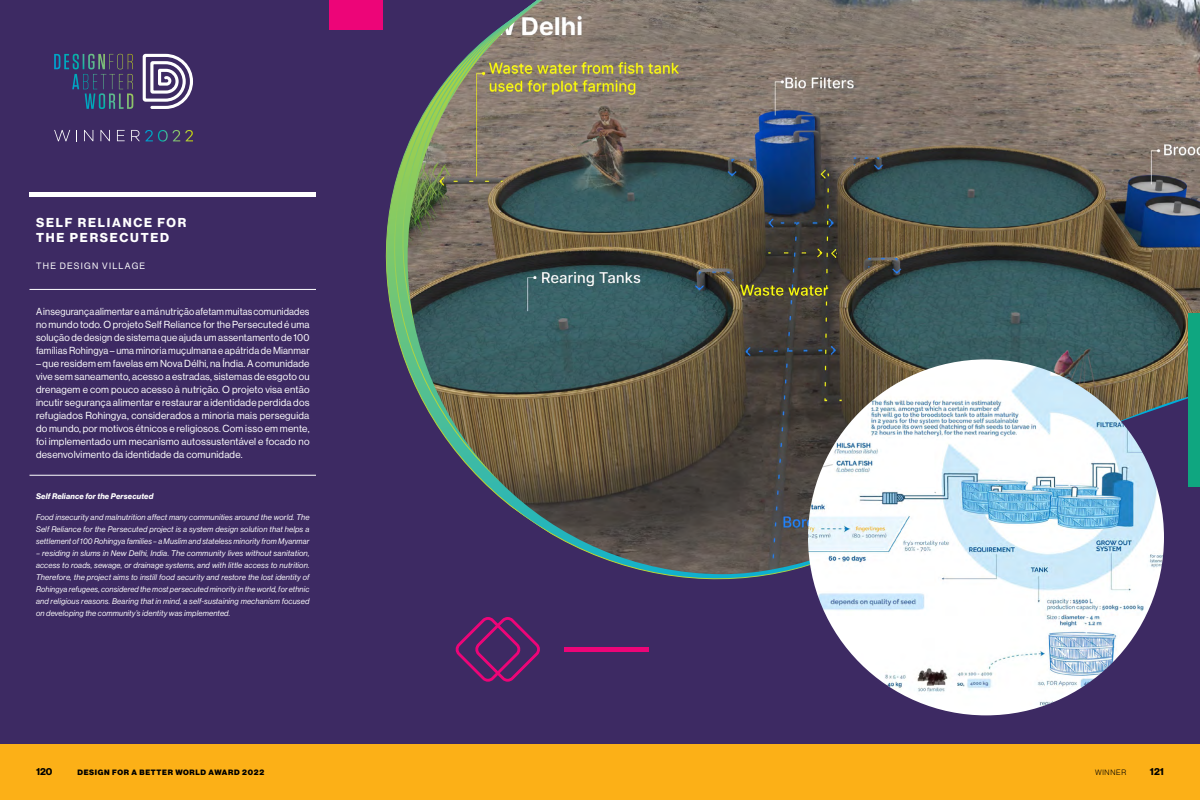
<style>
.page{position:relative;width:1200px;height:800px;background:#3d2a63}
.page>*{position:absolute;margin:0;border:0;box-sizing:border-box;transform-origin:0 0}
.t1{font:12.7px/15.2px "N Haas Grotesk DS Pro 75 Bd";letter-spacing:.14em;color:#fff}
.t2{font:10px/13px "N Haas Grotesk DS Pro 55 Rg";letter-spacing:.02em;color:#fff;text-align:justify}
.t3{font:10px/13px "N Haas Grotesk DS Pro 55 Rg";letter-spacing:.02em;color:#fff;text-align:justify;scale:.95 1}
.t4{font:10px "N Haas Grotesk DS Pro 75 Bd";color:#000}
.t5{font:9px "N Haas Grotesk DS Pro 55 Rg";letter-spacing:.14em;color:#fff}
.t6{font:8px/11.9px "N Haas Grotesk DS Pro 56 It";letter-spacing:.02em;color:#fff;text-align:justify}
.t7{font:8px "N Haas Grotesk DS Pro 76 Bd It";letter-spacing:.02em;color:#fff}
.t8{font:7.6px "N Haas Grotesk DS Pro 95 Blk";letter-spacing:.09em;color:#000}
.t9{font:7.6px "N Haas Grotesk DS Pro 45 Lt";letter-spacing:.09em;color:#000}
</style>
<div class="page">
<div style="left:0;top:744px;width:1200px;height:56px;background:#fcb017"></div>
<img style="left:408px;top:0;width:792px;height:574px">
<img style="left:808px;top:359px;width:356px;height:356px;border-radius:178px">
<svg style="left:54px;top:54px;width:79px;height:35px"></svg>
<svg style="left:143px;top:54px;width:50px;height:55px"></svg>
<svg style="left:54px;top:130px;width:16px;height:11px"></svg>
<svg style="left:84px;top:130px;width:9px;height:11px"></svg>
<svg style="left:100px;top:130px;width:10px;height:11px"></svg>
<svg style="left:117px;top:130px;width:8px;height:11px"></svg>
<svg style="left:131px;top:130px;width:62px;height:12px"></svg>
<hr style="left:564px;top:647px;width:84px;height:4px;background:#ed0578">
<div style="left:30px;top:192px;width:286px;height:5px;background:#fff"></div>
<svg style="left:455px;top:617px;width:85px;height:65px"></svg>
<div style="left:1188px;top:313px;width:12px;height:174px;background:#0fa680"></div>
<div style="left:330px;top:0;width:53px;height:30px;background:#ed0578"></div>
<hr style="left:30px;top:475px;width:286px;height:1px;background:#fff">
<hr style="left:30px;top:289px;width:286px;height:1px;background:#fff">
<h1 class="t1" style="left:36px;top:215px;width:152px">SELF RELIANCE FOR<br>THE PERSECUTED</h1>
<p class="t5" style="left:36px;top:261px;width:111px">THE DESIGN VILLAGE</p>
<p class="t3" style="left:36px;top:305px;width:290px">A insegurança alimentar e a má nutrição afetam muitas comunidades no mundo todo. O projeto Self Reliance for the Persecuted é uma solução de design de sistema que ajuda um assentamento de 100 famílias Rohingya – uma minoria muçulmana e apátrida de Mianmar</p>
<p class="t2" style="left:36px;top:357px;width:275px">– que residem em favelas em Nova Délhi, na Índia. A comunidade vive sem saneamento, acesso a estradas, sistemas de esgoto ou drenagem e com pouco acesso à nutrição. O projeto visa então incutir segurança alimentar e restaurar a identidade perdida dos refugiados Rohingya, considerados a minoria mais perseguida do mundo, por motivos étnicos e religiosos. Com isso em mente, foi implementado um mecanismo autossustentável e focado no desenvolvimento da identidade da comunidade.</p>
<p class="t7" style="left:36px;top:492px;width:119px">Self Reliance for the Persecuted</p>
<p class="t6" style="left:36px;top:512px;width:275px">Food insecurity and malnutrition affect many communities around the world. The Self Reliance for the Persecuted project is a system design solution that helps a settlement of 100 Rohingya families – a Muslim and stateless minority from Myanmar</p>
<p class="t6" style="left:36px;top:547px;width:275px">– residing in slums in New Delhi, India. The community lives without sanitation, access to roads, sewage, or drainage systems, and with little access to nutrition.<br>Therefore, the project aims to instill food security and restore the lost identity of Rohingya refugees, considered the most persecuted minority in the world, for ethnic and religious reasons. Bearing that in mind, a self-sustaining mechanism focused on developing the community’s identity was implemented.</p>
<p class="t4" style="left:36px;top:766px;width:18px">120</p>
<p class="t8" style="left:77px;top:767px;width:188px">DESIGN FOR A BETTER WORLD AWARD 2022</p>
<p class="t9" style="left:1095px;top:768px;width:33px">WINNER</p>
<p class="t4" style="left:1150px;top:766px;width:16px">121</p>
</div>
